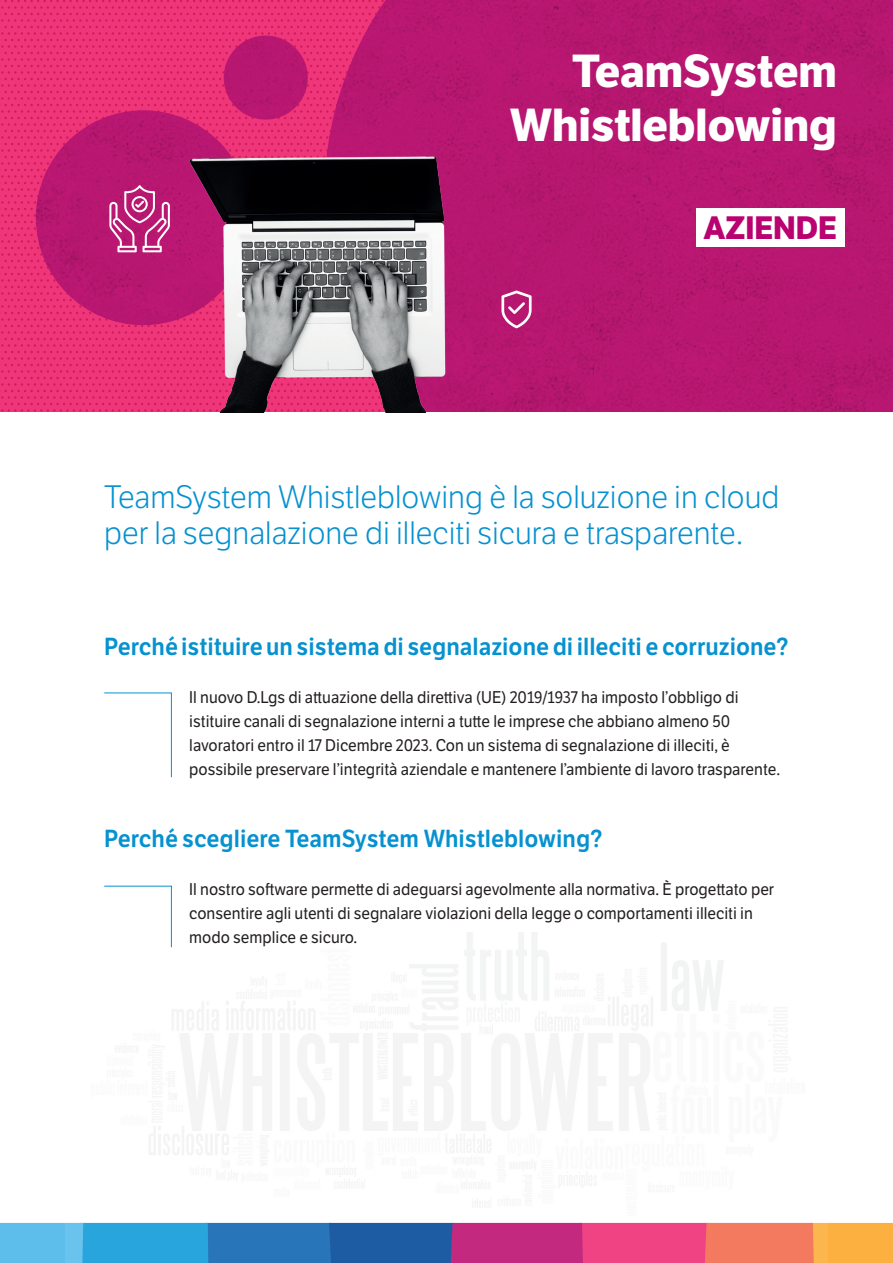
<style>
.page{position:relative;width:893px;height:1263px;background:#fff}
.page>*{position:absolute;margin:0;border:0;box-sizing:border-box;transform-origin:0 0}
.t1{font:700 45px/54px "LFT Etica";color:#fff;text-align:right}
.t2{font:300 31.5px/36px "LFT Etica";color:#0691d0}
.t3{font:700 31.5px "LFT Etica";color:#ba0170}
.t4{font:24px "LFT Etica SB";color:#0691d0;scale:.95 1}
.t5{font:16.5px/24px "LFT Etica";color:#231f20;scale:.95 1}
</style>
<div class="page">
<svg style="left:0;top:0;width:36px;height:412px;fill:#ef367a"></svg>
<img style="left:36px;top:0;width:857px;height:412px">
<svg style="left:0;top:1223px;width:893px;height:40px"></svg>
<div style="left:696px;top:208px;width:149px;height:38px;background:#fff"></div>
<img style="left:167px;top:147px;width:341px;height:265px">
<img style="left:66px;top:933px;width:761px;height:330px">
<svg style="left:104px;top:692px;width:68px;height:86px"></svg>
<svg style="left:103px;top:885px;width:69px;height:63px"></svg>
<svg style="left:501px;top:290px;width:31px;height:38px"></svg>
<svg style="left:109px;top:185px;width:61px;height:67px"></svg>
<h1 class="t1" style="left:510px;top:44px;width:328px">TeamSystem<br>Whistleblowing</h1>
<h2 class="t3" style="left:703px;top:208px;width:135px">AZIENDE</h2>
<h2 class="t2" style="left:104px;top:480px;width:677px">TeamSystem Whistleblowing è la soluzione in cloud per la segnalazione di illeciti sicura e trasparente.</h2>
<h3 class="t4" style="left:104px;top:632px;width:722px">Perché istituire un sistema di segnalazione di illeciti e corruzione?</h3>
<p class="t5" style="left:189px;top:686px;width:623px">Il nuovo D.Lgs di attuazione della direttiva (UE) 2019/1937 ha imposto l’obbligo di istituire canali di segnalazione interni a tutte le imprese che abbiano almeno 50 lavoratori entro il 17 Dicembre 2023. Con un sistema di segnalazione di illeciti, è possibile preservare l’integrità aziendale e mantenere l’ambiente di lavoro trasparente.</p>
<h3 class="t4" style="left:104px;top:824px;width:526px">Perché scegliere TeamSystem Whistleblowing?</h3>
<p class="t5" style="left:189px;top:878px;width:617px">Il nostro software permette di adeguarsi agevolmente alla normativa. È progettato per consentire agli utenti di segnalare violazioni della legge o comportamenti illeciti in modo semplice e sicuro.</p>
</div>
